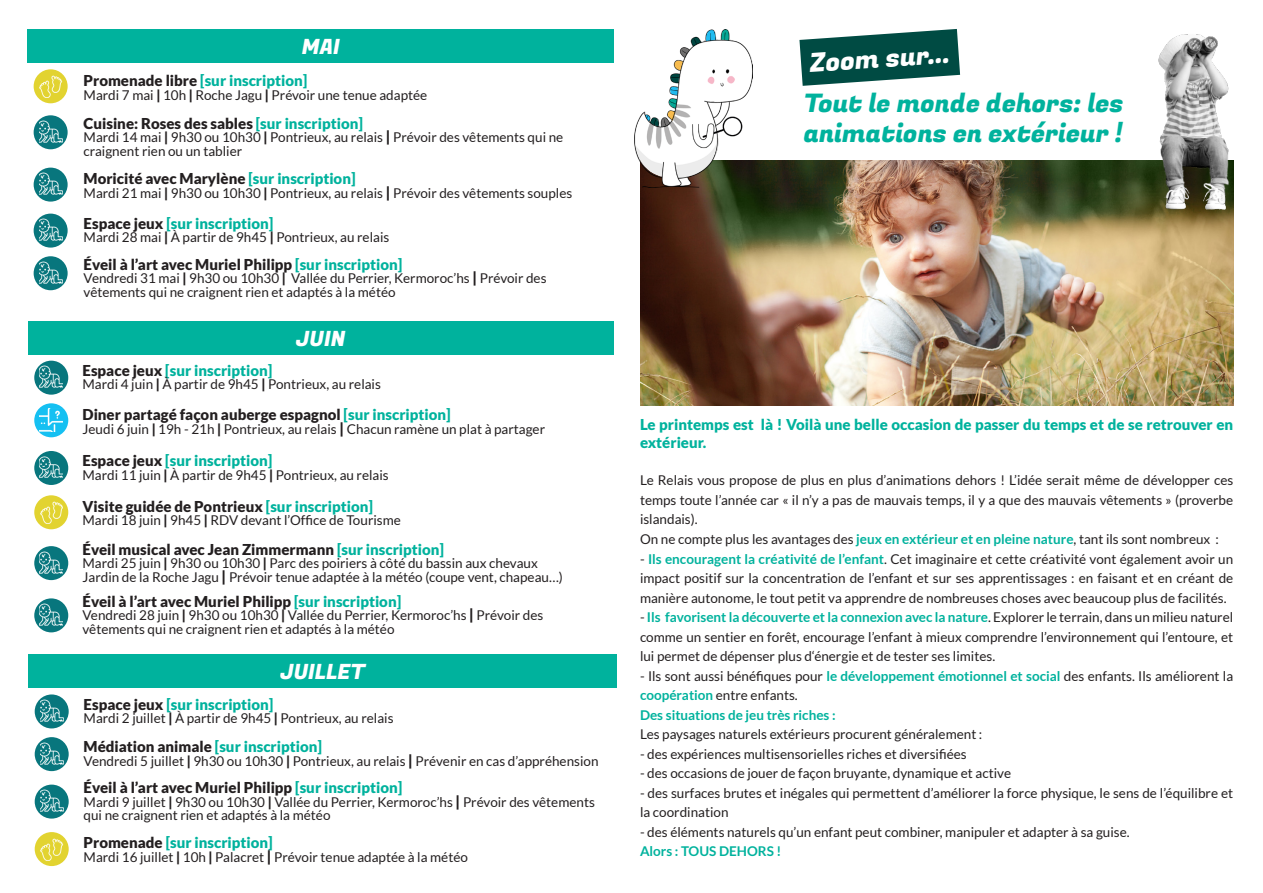
<style>
.page{position:relative;width:1263px;height:893px;background:#fff}
.page>*{position:absolute;margin:0;border:0;box-sizing:border-box;transform-origin:0 0}
.t1{font:26.1px "Fugaz One";color:#fff}
.t2{font:25.5px/30.6px "Fugaz One";color:#00b29d}
.t3{font:21px "Fugaz One";color:#fff}
.t4{font:900 15px "Lato";color:#231f20}
.t5{font:900 15px/18px "Lato";color:#00b29d}
.t6{font:13.5px/19.5px "Lato";color:#231f20}
.t7{font:700 13.5px "Lato";color:#00b29d}
.s1{color:#231f20}
.s2{font-weight:900}
.s3{color:#00b29d}
.s4{font-weight:900;font-size:15px}
.s5{font-weight:700;color:#00b29d}
</style>
<div class="page">
<img style="left:640px;top:161px;width:593px;height:244px">
<svg style="left:799px;top:29px;width:161px;height:57px"></svg>
<img style="left:635px;top:30px;width:118px;height:157px">
<img style="left:1145px;top:34px;width:89px;height:177px">
<div style="left:28px;top:29px;width:586px;height:34px;background:#00b29d"></div>
<div style="left:34px;top:69px;width:34px;height:34px;background:#e2d330;border-radius:50%"></div>
<img style="left:39px;top:75px;width:23px;height:23px">
<div style="left:34px;top:115px;width:34px;height:34px;background:#08767d;border-radius:50%"></div>
<img style="left:39px;top:120px;width:23px;height:23px">
<div style="left:34px;top:168px;width:34px;height:34px;background:#08767d;border-radius:50%"></div>
<img style="left:39px;top:172px;width:23px;height:23px">
<div style="left:34px;top:214px;width:34px;height:34px;background:#08767d;border-radius:50%"></div>
<img style="left:39px;top:218px;width:23px;height:23px">
<div style="left:34px;top:256px;width:34px;height:34px;background:#08767d;border-radius:50%"></div>
<img style="left:39px;top:261px;width:23px;height:23px">
<div style="left:28px;top:321px;width:585px;height:34px;background:#00b29d"></div>
<div style="left:34px;top:361px;width:34px;height:34px;background:#08767d;border-radius:50%"></div>
<img style="left:40px;top:365px;width:23px;height:23px">
<div style="left:34px;top:403px;width:34px;height:34px;background:#15c0f2;border-radius:50%"></div>
<img style="left:40px;top:409px;width:23px;height:23px">
<div style="left:34px;top:451px;width:34px;height:34px;background:#08767d;border-radius:50%"></div>
<img style="left:40px;top:456px;width:23px;height:22px">
<div style="left:34px;top:495px;width:34px;height:34px;background:#e2d330;border-radius:50%"></div>
<img style="left:40px;top:501px;width:23px;height:23px">
<div style="left:34px;top:546px;width:34px;height:34px;background:#08767d;border-radius:50%"></div>
<img style="left:40px;top:551px;width:23px;height:23px">
<div style="left:34px;top:598px;width:34px;height:34px;background:#08767d;border-radius:50%"></div>
<img style="left:40px;top:603px;width:23px;height:23px">
<div style="left:29px;top:654px;width:588px;height:34px;background:#00b29d"></div>
<div style="left:35px;top:694px;width:34px;height:34px;background:#08767d;border-radius:50%"></div>
<img style="left:40px;top:699px;width:23px;height:23px">
<div style="left:35px;top:737px;width:34px;height:34px;background:#08767d;border-radius:50%"></div>
<img style="left:40px;top:742px;width:23px;height:23px">
<div style="left:35px;top:785px;width:34px;height:34px;background:#08767d;border-radius:50%"></div>
<img style="left:40px;top:789px;width:23px;height:23px">
<div style="left:35px;top:832px;width:34px;height:34px;background:#e2d330;border-radius:50%"></div>
<img style="left:40px;top:838px;width:23px;height:22px">
<p class="t3" style="left:302px;top:32px;width:40px">MAI</p>
<p class="t5" style="left:84px;top:71px;width:225px"><span class="s1">Promenade libre</span> [sur inscription]</p>
<p class="t6" style="left:84px;top:85px;width:345px">Mardi 7 mai <span class="s2">|</span> 10h <span class="s2">|</span> Roche Jagu <span class="s2">|</span> Prévoir une tenue adaptée</p>
<p class="t4" style="left:84px;top:114px;width:281px">Cuisine: Roses des sables <span class="s3">[sur inscription]</span></p>
<p class="t6" style="left:84px;top:130px;width:481px;line-height:13.5px">Mardi 14 mai <span class="s2">|</span> 9h30 ou 10h30 <span class="s2">|</span> Pontrieux, au relais <span class="s4">|</span> Prévoir des vêtements qui ne craignent rien ou un tablier</p>
<p class="t4" style="left:84px;top:170px;width:273px">Moricité avec Marylène <span class="s3">[sur inscription]</span></p>
<p class="t6" style="left:84px;top:183px;width:490px">Mardi 21 mai <span class="s2">|</span> 9h30 ou 10h30 <span class="s2">|</span> Pontrieux, au relais <span class="s4">|</span> Prévoir des vêtements souples</p>
<p class="t5" style="left:84px;top:214px;width:191px"><span class="s1">Espace jeux</span> [sur inscription]</p>
<p class="t6" style="left:84px;top:228px;width:307px">Mardi 28 mai <span class="s2">|</span> À partir de 9h45 <span class="s2">|</span> Pontrieux, au relais</p>
<p class="t4" style="left:84px;top:255px;width:320px">Éveil à l’art avec Muriel Philipp <span class="s3">[sur inscription]</span></p>
<p class="t6" style="left:84px;top:271px;width:464px;line-height:13.5px">Vendredi 31 mai <span class="s2">|</span> 9h30 ou 10h30 <span class="s2">|</span> Vallée du Perrier, Kermoroc’hs <span class="s4">|</span> Prévoir des vêtements qui ne craignent rien et adaptés à la météo</p>
<p class="t3" style="left:296px;top:324px;width:51px">JUIN</p>
<p class="t5" style="left:83px;top:361px;width:191px"><span class="s1">Espace jeux</span> [sur inscription]</p>
<p class="t6" style="left:83px;top:375px;width:300px">Mardi 4 juin <span class="s2">|</span> À partir de 9h45 <span class="s2">|</span> Pontrieux, au relais</p>
<p class="t4" style="left:83px;top:406px;width:370px">Diner partagé façon auberge espagnol <span class="s3">[sur inscription]</span></p>
<p class="t6" style="left:83px;top:419px;width:464px">Jeudi 6 juin <span class="s2">|</span> 19h - 21h <span class="s2">|</span> Pontrieux, au relais <span class="s4">|</span> Chacun ramène un plat à partager</p>
<p class="t5" style="left:83px;top:451px;width:191px"><span class="s1">Espace jeux</span> [sur inscription]</p>
<p class="t6" style="left:83px;top:465px;width:308px">Mardi 11 juin <span class="s2">|</span> À partir de 9h45 <span class="s2">|</span> Pontrieux, au relais</p>
<p class="t4" style="left:83px;top:497px;width:292px">Visite guidée de Pontrieux <span class="s3">[sur inscription]</span></p>
<p class="t6" style="left:83px;top:510px;width:320px">Mardi 18 juin <span class="s2">|</span> 9h45 <span class="s2">|</span> RDV devant l’Office de Tourisme</p>
<p class="t4" style="left:83px;top:540px;width:363px">Éveil musical avec Jean Zimmermann <span class="s3">[sur inscription]</span></p>
<p class="t6" style="left:83px;top:553px;width:457px">Mardi 25 juin <span class="s2">|</span> 9h30 ou 10h30 <span class="s2">|</span> Parc des poiriers à côté du bassin aux chevaux</p>
<p class="t6" style="left:83px;top:567px;width:482px">Jardin de la Roche Jagu <span class="s4">|</span> Prévoir tenue adaptée à la météo (coupe vent, chapeau…)</p>
<p class="t4" style="left:83px;top:593px;width:320px">Éveil à l’art avec Muriel Philipp <span class="s3">[sur inscription]</span></p>
<p class="t6" style="left:83px;top:609px;width:462px;line-height:13.5px">Vendredi 28 juin <span class="s2">|</span> 9h30 ou 10h30 <span class="s2">|</span> Vallée du Perrier, Kermoroc’hs <span class="s4">|</span> Prévoir des vêtements qui ne craignent rien et adaptés à la météo</p>
<p class="t3" style="left:280px;top:657px;width:86px">JUILLET</p>
<p class="t5" style="left:84px;top:695px;width:191px"><span class="s1">Espace jeux</span> [sur inscription]</p>
<p class="t6" style="left:84px;top:708px;width:311px">Mardi 2 juillet <span class="s2">|</span> À partir de 9h45 <span class="s2">|</span> Pontrieux, au relais</p>
<p class="t4" style="left:84px;top:738px;width:240px">Médiation animale <span class="s3">[sur inscription]</span></p>
<p class="t6" style="left:84px;top:751px;width:516px">Vendredi 5 juillet <span class="s2">|</span> 9h30 ou 10h30 <span class="s2">|</span> Pontrieux, au relais <span class="s4">|</span> Prévenir en cas d’appréhension</p>
<p class="t4" style="left:84px;top:779px;width:320px">Éveil à l’art avec Muriel Philipp <span class="s3">[sur inscription]</span></p>
<p class="t6" style="left:84px;top:795px;width:513px;line-height:13.5px">Mardi 9 juillet <span class="s2">|</span> 9h30 ou 10h30 <span class="s2">|</span> Vallée du Perrier, Kermoroc’hs <span class="s4">|</span> Prévoir des vêtements qui ne craignent rien et adaptés à la météo</p>
<p class="t5" style="left:84px;top:833px;width:191px"><span class="s1">Promenade</span> [sur inscription]</p>
<p class="t6" style="left:84px;top:847px;width:386px">Mardi 16 juillet <span class="s2">|</span> 10h <span class="s2">|</span> Palacret <span class="s4">|</span> Prévoir tenue adaptée à la météo</p>
<p class="t1" style="left:808px;top:45px;width:142px;rotate:-4deg">Zoom sur...</p>
<p class="t2" style="left:804px;top:88px;width:321px">Tout le monde dehors: les animations en extérieur !</p>
<p class="t5" style="left:640px;top:415px;width:595px">Le printemps est là ! Voilà une belle occasion de passer du temps et de se retrouver en extérieur.</p>
<p class="t6" style="left:640px;top:471px;width:595px;text-align:justify">Le Relais vous propose de plus en plus d’animations dehors ! L’idée serait même de développer ces temps toute l’année car « il n’y a pas de mauvais temps, il y a que des mauvais vêtements » (proverbe islandais).</p>
<p class="t6" style="left:640px;top:529px;width:580px">On ne compte plus les avantages des <span class="s5">jeux en extérieur et en pleine nature</span>, tant ils sont nombreux :</p>
<p class="t6" style="left:640px;top:549px;width:595px;text-align:justify">- <span class="s5">Ils encouragent la créativité de l’enfant</span>. Cet imaginaire et cette créativité vont également avoir un impact positif sur la concentration de l’enfant et sur ses apprentissages : en faisant et en créant de manière autonome, le tout petit va apprendre de nombreuses choses avec beaucoup plus de facilités.</p>
<p class="t6" style="left:640px;top:607px;width:595px;text-align:justify">- <span class="s5">Ils favorisent la découverte et la connexion avec la nature</span>. Explorer le terrain, dans un milieu naturel comme un sentier en forêt, encourage l’enfant à mieux comprendre l’environnement qui l’entoure, et lui permet de dépenser plus d‘énergie et de tester ses limites.</p>
<p class="t6" style="left:640px;top:666px;width:595px">- Ils sont aussi bénéfiques pour <span class="s5">le développement émotionnel et social</span> des enfants. Ils améliorent la <span class="s5">coopération</span> entre enfants.</p>
<p class="t7" style="left:640px;top:707px;width:197px">Des situations de jeu très riches :</p>
<p class="t6" style="left:640px;top:724px;width:344px">Les paysages naturels extérieurs procurent généralement :</p>
<p class="t6" style="left:640px;top:744px;width:328px">- des expériences multisensorielles riches et diversifiées</p>
<p class="t6" style="left:640px;top:763px;width:373px">- des occasions de jouer de façon bruyante, dynamique et active</p>
<p class="t6" style="left:640px;top:783px;width:595px">- des surfaces brutes et inégales qui permettent d’améliorer la force physique, le sens de l’équilibre et la coordination</p>
<p class="t6" style="left:640px;top:822px;width:491px">- des éléments naturels qu’un enfant peut combiner, manipuler et adapter à sa guise.</p>
<p class="t7" style="left:640px;top:843px;width:143px">Alors : TOUS DEHORS !</p>
</div>
